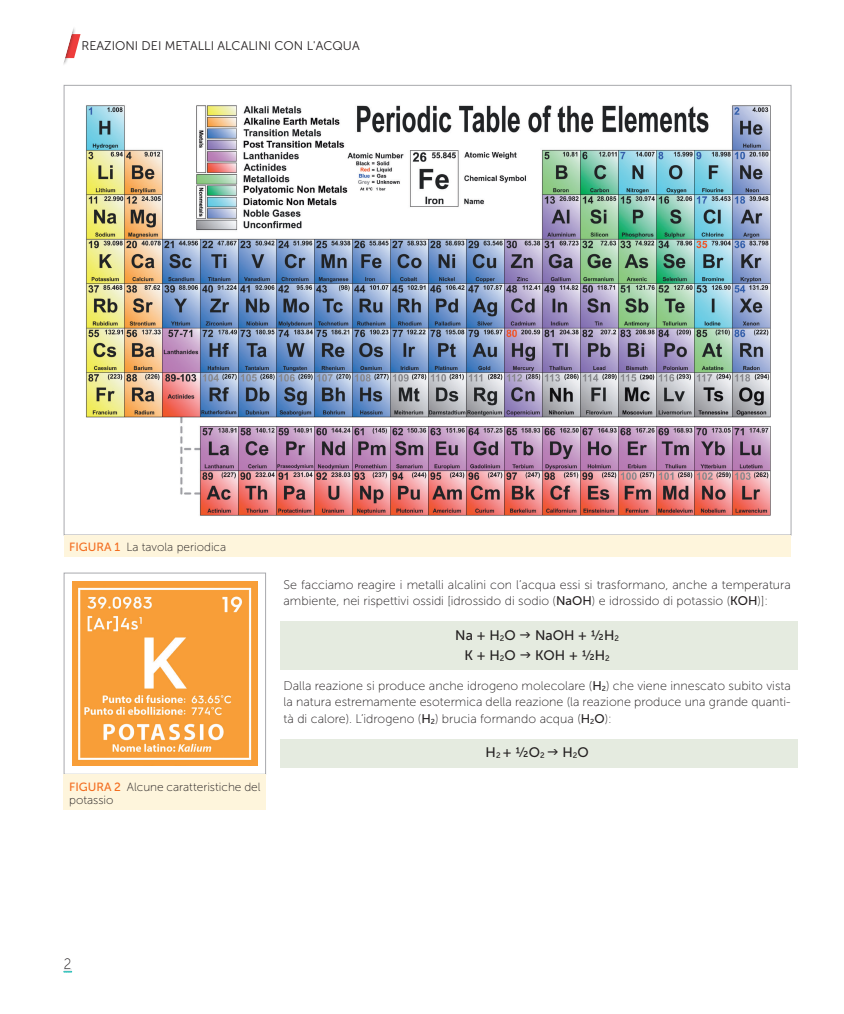
<style>
.page{position:relative;width:844px;height:1014px;background:#fff}
.page>*{position:absolute;margin:0;border:0;box-sizing:border-box;transform-origin:0 0}
.t1{font:15px "Museo Sans 100";color:#231f20;scale:.9 1}
.t2{font:13.75px "Museo Sans 500";color:#231f20}
.t3{font:12.5px/16.2px "Museo Sans 100";color:#231f20}
.t4{font:12.5px "Museo Sans 300";color:#231f20}
.t5{font:11.88px/13.8px "Museo Sans 100";color:#231f20}
.s1{font-family:"Museo Sans 500";color:#f36e21}
.s2{font-family:"Museo Sans 500"}
</style>
<div class="page">
<svg style="left:64px;top:969px;width:8px;height:3px"></svg>
<svg style="left:63px;top:28px;width:17px;height:37px"></svg>
<div style="left:280px;top:621px;width:517px;height:49px;background:#e5ebe0"></div>
<div style="left:280px;top:739px;width:517px;height:28px;background:#e5ebe0"></div>
<img style="left:86px;top:105px;width:685px;height:411px">
<div style="left:64px;top:535px;width:726px;height:21px;background:#fef5dc"></div>
<img style="left:73px;top:581px;width:184px;height:184px">
<div style="left:64px;top:572px;width:202px;height:202px;border:1px solid #a8a9ad"></div>
<div style="left:64px;top:774px;width:202px;height:35px;background:#fef5dc"></div>
<p class="t4" style="left:81px;top:39px;width:279px">REAZIONI DEI METALLI ALCALINI CON L'ACQUA</p>
<p class="t5" style="left:69px;top:540px;width:158px"><span class="s1">FIGURA 1</span> La tavola periodica</p>
<p class="t5" style="left:69px;top:779px;width:193px"><span class="s1">FIGURA 2</span> Alcune caratteristiche del potassio</p>
<p class="t3" style="left:283px;top:576px;width:508px">Se facciamo reagire i metalli alcalini con l’acqua essi si trasformano, anche a temperatura ambiente, nei rispettivi ossidi [idrossido di sodio (<span class="s2">NaOH</span>) e idrossido di potassio (<span class="s2">KOH</span>)]:</p>
<p class="t2" style="left:455px;top:627px;width:62px">Na + H<sub>2</sub>O</p>
<p class="t2" style="left:535px;top:627px;width:85px">NaOH + ½H<sub>2</sub></p>
<p class="t2" style="left:464px;top:647px;width:53px">K + H<sub>2</sub>O</p>
<p class="t2" style="left:535px;top:647px;width:76px">KOH + ½H<sub>2</sub></p>
<p class="t3" style="left:283px;top:677px;width:508px;text-align:justify">Dalla reazione si produce anche idrogeno molecolare (<span class="s2">H</span><sub>2</sub>) che viene innescato subito vista la natura estremamente esotermica della reazione (la reazione produce una grande quanti&shy;tà di calore). L’idrogeno (<span class="s2">H</span><sub>2</sub>) brucia formando acqua (<span class="s2">H</span><sub>2</sub><span class="s2">O</span>):</p>
<p class="t2" style="left:485px;top:744px;width:60px">H<sub>2</sub> + ½O<sub>2</sub></p>
<p class="t2" style="left:562px;top:744px;width:28px">H<sub>2</sub>O</p>
<p class="t1" style="left:64px;top:955px;width:10px">2</p>
</div>
